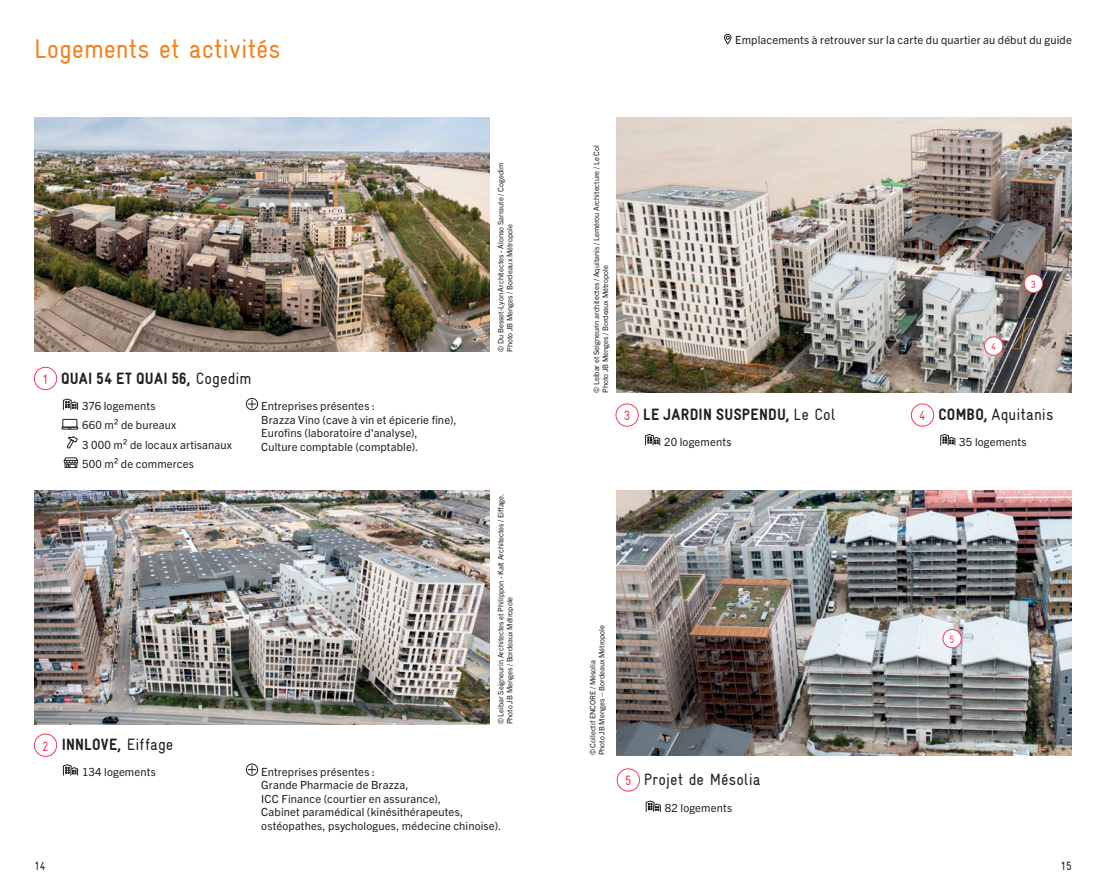
<style>
.page{position:relative;width:1106px;height:893px;background:#fff}
.page>*{position:absolute;margin:0;border:0;box-sizing:border-box;transform-origin:0 0}
.t1{font:27px "Gravur Condensed Pro";color:#f58220}
.t2{font:900 16.5px "Gravur Condensed Pro";letter-spacing:.015em;color:#231f20}
.t3{font:16.5px "Gravur Condensed Pro";letter-spacing:.005em;color:#231f20}
.t4{font:13.5px "Gravur Condensed Pro";color:#ee3b60}
.t5{font:12px "Gravur Condensed Pro";color:#231f20}
.t6{font:11.25px/13.5px "Trade Gothic Next LT Pro";letter-spacing:.015em;color:#231f20}
.t7{font:10.5px "Gravur Condensed Pro";color:#ee3b60}
.t8{font:7.5px/9px "Trade Gothic Next LT Pro";color:#231f20}
.s1{font-weight:400}
.s2{font-weight:900}
.s3{font-size:13.5px;color:#ee3861}
</style>
<div class="page">
<img style="left:34px;top:118px;width:455px;height:233px">
<img style="left:34px;top:490px;width:455px;height:234px">
<img style="left:617px;top:118px;width:454px;height:275px">
<svg style="left:63px;top:399px;width:15px;height:11px"></svg>
<svg style="left:62px;top:419px;width:16px;height:10px"></svg>
<svg style="left:67px;top:436px;width:11px;height:13px"></svg>
<svg style="left:64px;top:457px;width:14px;height:11px"></svg>
<svg style="left:63px;top:764px;width:15px;height:12px"></svg>
<svg style="left:248px;top:400px;width:8px;height:8px"></svg>
<div style="left:246px;top:398px;width:12px;height:12px;border:1px solid #231f20;border-radius:50%"></div>
<svg style="left:248px;top:766px;width:8px;height:7px"></svg>
<div style="left:246px;top:764px;width:12px;height:11px;border:1px solid #231f20;border-radius:50%"></div>
<div style="left:724px;top:34px;width:7px;height:10px;border:1px solid #231f20;border-radius:3px"></div>
<svg style="left:645px;top:434px;width:15px;height:11px"></svg>
<div style="left:615px;top:404px;width:23px;height:23px;border:1px solid #ee3b60;border-radius:50%"></div>
<div style="left:911px;top:404px;width:23px;height:23px;border:1px solid #ee3b60;border-radius:50%"></div>
<div style="left:34px;top:734px;width:23px;height:23px;border:1px solid #ee3b60;border-radius:50%"></div>
<div style="left:34px;top:367px;width:23px;height:23px;border:1px solid #ee3b60;border-radius:50%"></div>
<svg style="left:940px;top:434px;width:15px;height:11px"></svg>
<div style="left:984px;top:337px;width:18px;height:18px;background:#fff;border-radius:50%"></div>
<div style="left:984px;top:337px;width:19px;height:19px;border:1px solid #ee3b60;border-radius:50%"></div>
<div style="left:1024px;top:274px;width:18px;height:19px;background:#fff;border-radius:50%"></div>
<div style="left:1023px;top:274px;width:20px;height:19px;border:1px solid #ee3b60;border-radius:50%"></div>
<svg style="left:645px;top:801px;width:16px;height:11px"></svg>
<img style="left:617px;top:490px;width:454px;height:265px">
<div style="left:617px;top:768px;width:23px;height:23px;border:1px solid #ee3b60;border-radius:50%"></div>
<div style="left:943px;top:629px;width:18px;height:19px;background:#fff;border-radius:50%"></div>
<div style="left:942px;top:629px;width:19px;height:19px;border:1px solid #ee3b60;border-radius:50%"></div>
<h1 class="t1" style="left:34px;top:34px;width:248px">Logements et activités</h1>
<p class="t6" style="left:735px;top:33px;width:338px">Emplacements à retrouver sur la carte du quartier au début du guide</p>
<p class="t4" style="left:42px;top:372px;width:8px">1</p>
<p class="t4" style="left:42px;top:738px;width:8px">2</p>
<h2 class="t2" style="left:61px;top:369px;width:192px">QUAI 54 ET QUAI 56, <span class="s1">Cogedim</span></h2>
<p class="t6" style="left:82px;top:396px;width:152px;line-height:19.2px">376 logements<br>660 m² de bureaux<br>3 000 m² de locaux artisanaux<br>500 m² de commerces</p>
<h2 class="t2" style="left:62px;top:735px;width:113px">INNLOVE, <span class="s1">Eiffage</span></h2>
<p class="t6" style="left:82px;top:764px;width:75px">134 logements</p>
<p class="t6" style="left:261px;top:399px;width:197px">Entreprises présentes :<br>Brazza Vino (cave à vin et épicerie fine), Eurofins (laboratoire d'analyse), Culture comptable (comptable).</p>
<p class="t8" style="left:496px;top:352px;width:190px;rotate:-90deg">© Du Besset-Lyon Architectes - Alonso Sarraute / Cogedim<br>Photo JB Menges / Bordeaux Métropole</p>
<p class="t8" style="left:496px;top:724px;width:232px;rotate:-90deg">© Leibar Seigneurin Architectes et Philippon - Kalt Architectes / Eiffage.<br>Photo JB Menges / Bordeaux Métropole</p>
<p class="t6" style="left:261px;top:764px;width:241px">Entreprises présentes :<br>Grande Pharmacie de Brazza,<br>ICC Finance (courtier en assurance),<br>Cabinet paramédical (kinésithérapeutes, ostéopathes, psychologues, médecine chinoise).</p>
<p class="t8" style="left:591px;top:393px;width:249px;rotate:-90deg">© Leibar et Seigneurin architectes / Aquitanis / Lemérou Architecture / Le Col<br>Photo JB Menges / Bordeaux Métropole</p>
<p class="t7" style="left:991px;top:341px;width:7px">4</p>
<p class="t7" style="left:1030px;top:278px;width:7px">3</p>
<h2 class="t2" style="left:643px;top:405px;width:194px">LE JARDIN SUSPENDU, <span class="s1">Le Col</span></h2>
<p class="t6" style="left:664px;top:434px;width:69px">20 logements</p>
<p class="t4" style="left:624px;top:408px;width:8px">3</p>
<p class="t4" style="left:919px;top:408px;width:8px">4</p>
<h2 class="t3" style="left:938px;top:405px;width:116px"><span class="s2">COMBO,</span> Aquitanis</h2>
<p class="t6" style="left:959px;top:434px;width:69px">35 logements</p>
<p class="t8" style="left:587px;top:755px;width:132px;rotate:-90deg">© Collectif ENCORE / Mésolia<br>Photo JB Menges – Bordeaux Métropole</p>
<h2 class="t3" style="left:625px;top:770px;width:137px"><span class="s3">5</span> Projet de Mésolia</h2>
<p class="t6" style="left:664px;top:800px;width:69px">82 logements</p>
<p class="t7" style="left:949px;top:633px;width:7px">5</p>
<p class="t5" style="left:34px;top:859px;width:13px">14</p>
<p class="t5" style="left:1060px;top:859px;width:13px">15</p>
</div>
